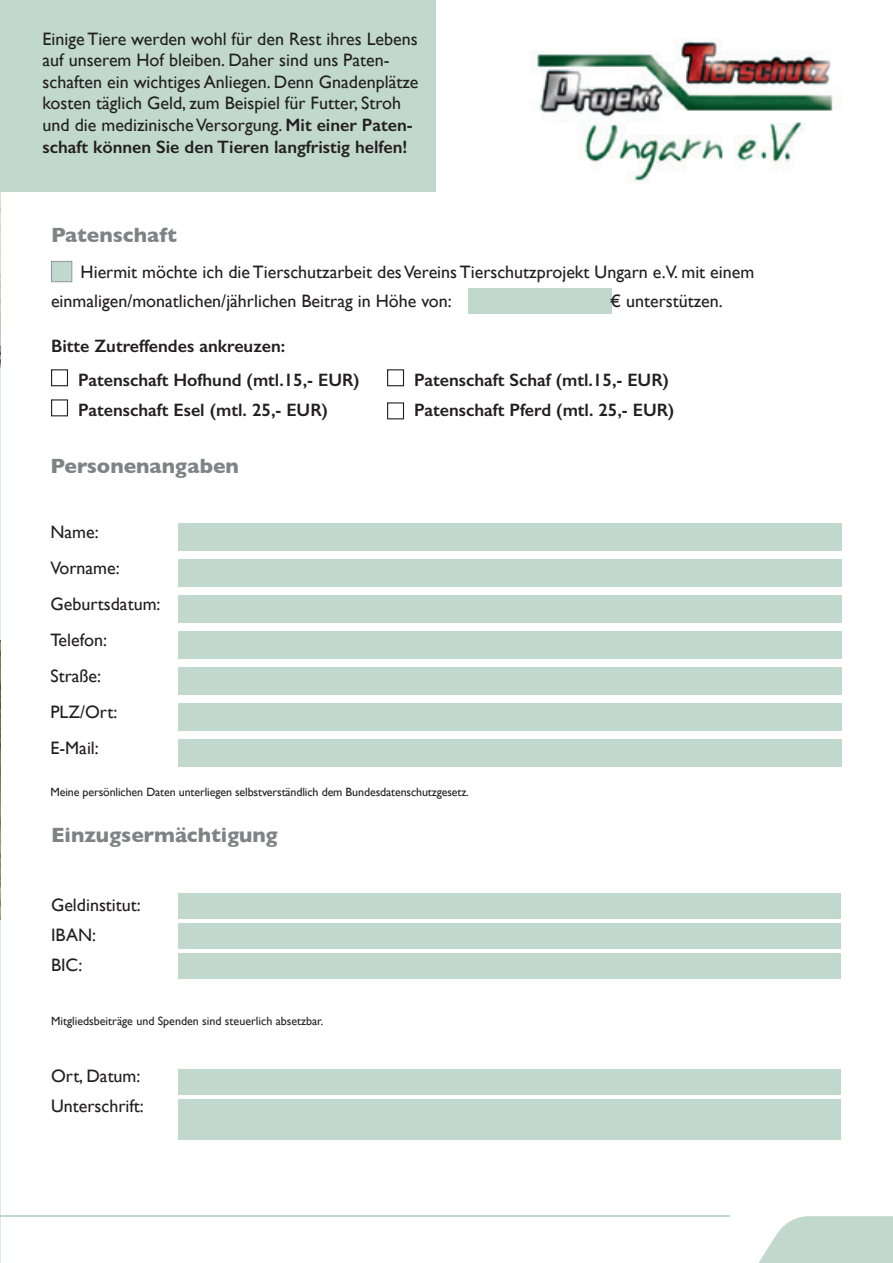
<style>
.page{position:relative;width:893px;height:1263px;background:#fff}
.page>*{position:absolute;margin:0;border:0;box-sizing:border-box;transform-origin:0 0}
.t1{font:700 21px "Gill Sans";color:#808285}
.t2{font:18px/36px "Gill Sans";color:#231f20}
.t3{font:600 18px/34.3px "Gill Sans";color:#231f20}
.t4{font:12px "Gill Sans";letter-spacing:-.01em;color:#231f20}
.s1{font-weight:600}
</style>
<div class="page">
<hr style="left:0;top:850px;width:1px;height:413px;background:#dee9e4">
<hr style="left:0;top:280px;width:1px;height:363px;background:#dee9e4">
<img style="left:0;top:640px;width:1px;height:279px">
<img style="left:0;top:191px;width:1px;height:177px">
<svg style="left:758px;top:1216px;width:135px;height:47px;background:#c8dcd5"></svg>
<hr style="left:0;top:1215px;width:730px;height:2px;background:#c1d8cf">
<div style="left:179px;top:894px;width:662px;height:25px;background:#c1d8cf"></div>
<div style="left:179px;top:924px;width:662px;height:25px;background:#c1d8cf"></div>
<div style="left:179px;top:954px;width:662px;height:25px;background:#c1d8cf"></div>
<div style="left:179px;top:1069px;width:662px;height:25px;background:#c1d8cf"></div>
<div style="left:179px;top:1099px;width:662px;height:40px;background:#c1d8cf"></div>
<div style="left:178px;top:523px;width:663px;height:27px;background:#c1d8cf"></div>
<div style="left:178px;top:559px;width:663px;height:27px;background:#c1d8cf"></div>
<div style="left:178px;top:595px;width:663px;height:27px;background:#c1d8cf"></div>
<div style="left:178px;top:631px;width:663px;height:27px;background:#c1d8cf"></div>
<div style="left:178px;top:667px;width:663px;height:27px;background:#c1d8cf"></div>
<div style="left:178px;top:703px;width:663px;height:27px;background:#c1d8cf"></div>
<div style="left:178px;top:739px;width:663px;height:27px;background:#c1d8cf"></div>
<svg style="left:51px;top:369px;width:17px;height:17px"></svg>
<svg style="left:387px;top:369px;width:17px;height:17px"></svg>
<svg style="left:51px;top:399px;width:17px;height:17px"></svg>
<svg style="left:387px;top:402px;width:17px;height:17px"></svg>
<div style="left:0;top:0;width:436px;height:191px;background:#c1d8cf"></div>
<img style="left:536px;top:38px;width:297px;height:143px">
<div style="left:468px;top:288px;width:143px;height:25px;background:#c1d8cf"></div>
<svg style="left:51px;top:261px;width:21px;height:21px"></svg>
<p class="t2" style="left:43px;top:28px;width:377px;line-height:21.6px">Einige Tiere werden wohl für den Rest ihres Lebens auf unserem Hof bleiben. Daher sind uns Paten&shy;schaften ein wichtiges Anliegen. Denn Gnadenplätze kosten täglich Geld, zum Beispiel für Futter, Stroh und die medizinische Versorgung. <span class="s1">Mit einer Paten&shy;schaft können Sie den Tieren langfristig helfen!</span></p>
<p class="t1" style="left:51px;top:218px;width:127px">Patenschaft</p>
<p class="t2" style="left:51px;top:257px;width:705px;line-height:29.1px;text-indent:30px">Hiermit möchte ich die Tierschutzarbeit des Vereins Tierschutzprojekt Ungarn e.V. mit einem einmaligen/monatlichen/jährlichen Beitrag in Höhe von:</p>
<p class="t2" style="left:610px;top:283px;width:114px">€ unterstützen.</p>
<p class="t3" style="left:78px;top:328px;width:283px;text-indent:-27px">Bitte Zutreffendes ankreuzen:<br>Patenschaft Hofhund (mtl.15,- EUR)</p>
<p class="t3" style="left:414px;top:363px;width:256px">Patenschaft Schaf (mtl.15,- EUR)</p>
<p class="t3" style="left:78px;top:393px;width:251px">Patenschaft Esel (mtl. 25,- EUR)</p>
<p class="t3" style="left:414px;top:393px;width:262px">Patenschaft Pferd (mtl. 25,- EUR)</p>
<p class="t1" style="left:50px;top:449px;width:190px">Personenangaben</p>
<p class="t2" style="left:50px;top:513px;width:112px">Name:<br>Vorname:<br>Geburtsdatum:<br>Telefon:<br>Straße:<br>PLZ/Ort:<br>E-Mail:</p>
<p class="t4" style="left:50px;top:784px;width:420px">Meine persönlichen Daten unterliegen selbstverständlich dem Bundesdatenschutzgesetz.</p>
<p class="t1" style="left:51px;top:818px;width:228px">Einzugsermächtigung</p>
<p class="t2" style="left:51px;top:889px;width:91px;line-height:30px">Geldinstitut:<br>IBAN:<br>BIC:</p>
<p class="t4" style="left:51px;top:1013px;width:274px">Mitgliedsbeiträge und Spenden sind steuerlich absetzbar.</p>
<p class="t2" style="left:51px;top:1060px;width:94px;line-height:30px">Ort, Datum:<br>Unterschrift:</p>
</div>
